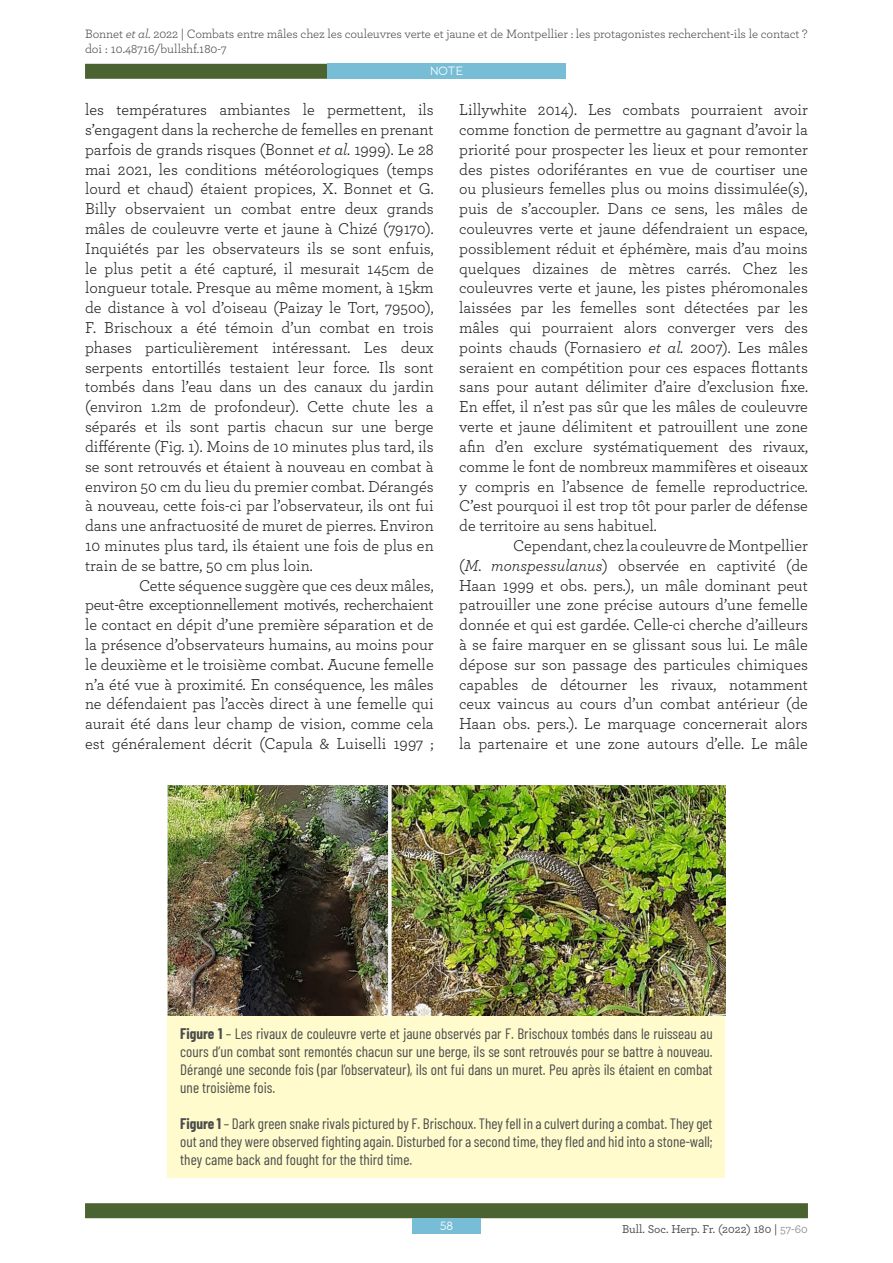
<style>
.page{position:relative;width:893px;height:1263px;background:#fff}
.page>*{position:absolute;margin:0;border:0;box-sizing:border-box;transform-origin:0 0}
.t1{font:16.5px/19.8px "Archer";color:#231f20;text-align:justify}
.t2{font:15px/18px "Barlow Condensed";color:#4b4c4d;text-align:justify}
.t3{font:12.75px/15px "Archer";letter-spacing:-.01em;color:#4b4c4d}
.t4{font:500 12px "Archer";color:#4b4c4d}
.t5{font:12px "Banda";letter-spacing:-.03em;color:#fff}
.s1{font-style:italic}
.s2{font-weight:700}
.s3{color:#939598}
</style>
<div class="page">
<div style="left:85px;top:1203px;width:723px;height:15px;background:#4a6331"></div>
<div style="left:85px;top:64px;width:457px;height:15px;background:#4a6331"></div>
<div style="left:412px;top:1218px;width:68px;height:15px;background:#78bdd6"></div>
<div style="left:327px;top:64px;width:239px;height:15px;background:#78bdd6"></div>
<div style="left:168px;top:1016px;width:557px;height:162px;background:#fffbcc"></div>
<img style="left:168px;top:786px;width:557px;height:230px">
<p class="t3" style="left:85px;top:26px;width:724px">Bonnet <span class="s1">et al.</span> 2022 | Combats entre mâles chez les couleuvres verte et jaune et de Montpellier : les protagonistes recherchent-ils le contact ? doi : 10.48716/bullshf.180-7</p>
<p class="t5" style="left:430px;top:64px;width:35px">NOTE</p>
<p class="t1" style="left:85px;top:99px;width:350px">les températures ambiantes le permettent, ils s’engagent dans la recherche de femelles en prenant parfois de grands risques (Bonnet <span class="s1">et al.</span> 1999). Le 28 mai 2021, les conditions météorologiques (temps lourd et chaud) étaient propices, X. Bonnet et G.<br>Billy observaient un combat entre deux grands mâles de couleuvre verte et jaune à Chizé (79170).<br>Inquiétés par les observateurs ils se sont enfuis, le plus petit a été capturé, il mesurait 145cm de longueur totale. Presque au même moment, à 15km de distance à vol d’oiseau (Paizay le Tort, 79500), F. Brischoux a été témoin d’un combat en trois phases particulièrement intéressant. Les deux serpents entortillés testaient leur force. Ils sont tombés dans l’eau dans un des canaux du jardin (environ 1.2m de profondeur). Cette chute les a séparés et ils sont partis chacun sur une berge différente (Fig. 1). Moins de 10 minutes plus tard, ils se sont retrouvés et étaient à nouveau en combat à environ 50 cm du lieu du premier combat. Dérangés à nouveau, cette fois-ci par l’observateur, ils ont fui dans une anfractuosité de muret de pierres. Environ 10 minutes plus tard, ils étaient une fois de plus en train de se battre, 50 cm plus loin.</p>
<p class="t1" style="left:85px;top:574px;width:350px;text-indent:54px">Cette séquence suggère que ces deux mâles, peut-être exceptionnellement motivés, recherchaient le contact en dépit d’une première séparation et de la présence d’observateurs humains, au moins pour le deuxième et le troisième combat. Aucune femelle n’a été vue à proximité. En conséquence, les mâles ne défendaient pas l’accès direct à une femelle qui aurait été dans leur champ de vision, comme cela est généralement décrit (Capula &amp; Luiselli 1997 ;</p>
<p class="t1" style="left:459px;top:99px;width:350px">Lillywhite 2014). Les combats pourraient avoir comme fonction de permettre au gagnant d’avoir la priorité pour prospecter les lieux et pour remonter des pistes odoriférantes en vue de courtiser une ou plusieurs femelles plus ou moins dissimulée(s), puis de s’accoupler. Dans ce sens, les mâles de couleuvres verte et jaune défendraient un espace, possiblement réduit et éphémère, mais d’au moins quelques dizaines de mètres carrés. Chez les couleuvres verte et jaune, les pistes phéromonales laissées par les femelles sont détectées par les mâles qui pourraient alors converger vers des points chauds (Fornasiero <span class="s1">et al.</span> 2007). Les mâles seraient en compétition pour ces espaces flottants sans pour autant délimiter d’aire d’exclusion fixe.<br>En effet, il n’est pas sûr que les mâles de couleuvre verte et jaune délimitent et patrouillent une zone afin d’en exclure systématiquement des rivaux, comme le font de nombreux mammifères et oiseaux y compris en l’absence de femelle reproductrice.<br>C’est pourquoi il est trop tôt pour parler de défense de territoire au sens habituel.</p>
<p class="t1" style="left:459px;top:535px;width:350px;text-indent:54px">Cependant, chez la couleuvre de Montpellier (<span class="s1">M. monspessulanus</span>) observée en captivité (de Haan 1999 et obs. pers.), un mâle dominant peut patrouiller une zone précise autours d’une femelle donnée et qui est gardée. Celle-ci cherche d’ailleurs à se faire marquer en se glissant sous lui. Le mâle dépose sur son passage des particules chimiques capables de détourner les rivaux, notamment ceux vaincus au cours d’un combat antérieur (de Haan obs. pers.). Le marquage concernerait alors la partenaire et une zone autours d’elle. Le mâle</p>
<p class="t2" style="left:180px;top:1024px;width:534px"><span class="s2">Figure 1</span> – Les rivaux de couleuvre verte et jaune observés par F. Brischoux tombés dans le ruisseau au cours d’un combat sont remontés chacun sur une berge, ils se sont retrouvés pour se battre à nouveau.<br>Dérangé une seconde fois (par l’observateur), ils ont fui dans un muret. Peu après ils étaient en combat une troisième fois.</p>
<p class="t2" style="left:180px;top:1114px;width:534px"><span class="s2">Figure 1</span> – Dark green snake rivals pictured by F. Brischoux. They fell in a culvert during a combat. They get out and they were observed fighting again. Disturbed for a second time, they fled and hid into a stone-wall; they came back and fought for the third time.</p>
<p class="t5" style="left:440px;top:1218px;width:15px">58</p>
<p class="t4" style="left:622px;top:1220px;width:187px">Bull. Soc. Herp. Fr. (2022) 180 | <span class="s3">57-60</span></p>
</div>
